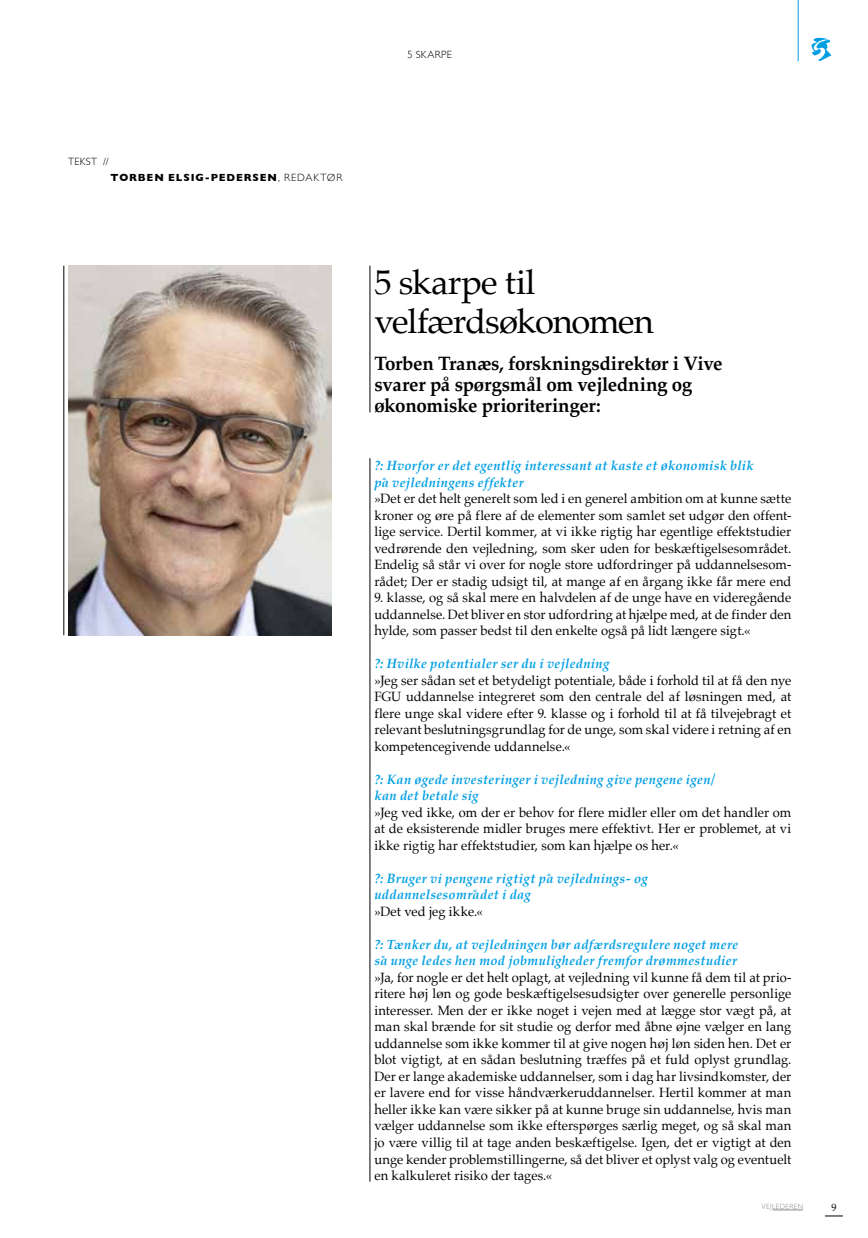
<style>
.page{position:relative;width:868px;height:1238px;background:#fff}
.page>*{position:absolute;margin:0;border:0;box-sizing:border-box;transform-origin:0 0}
.t1{font:34.5px/39px "Palatino";letter-spacing:-.03em;color:#000}
.t2{font:700 19.5px/21px "Palatino";letter-spacing:-.015em;color:#000;scale:.96 1}
.t3{font:13.5px/16.5px "Palatino";letter-spacing:.005em;color:#000;text-align:justify;scale:.96 1}
.t4{font:italic 700 13.5px/16.5px "Palatino";letter-spacing:.025em;color:#009fe3;scale:.96 1}
.t5{font:700 10.5px "Gill Sans";letter-spacing:.08em;color:#000}
.t6{font:300 10.5px "Gill Sans";letter-spacing:.03em;color:#000}
.t7{font:10.5px "Palatino";color:#000;scale:.96 1}
.t8{font:300 7.5px "Gill Sans";letter-spacing:.055em;color:#878787;scale:.96 1}
.s1{font-weight:300}
</style>
<div class="page">
<img style="left:68px;top:266px;width:264px;height:369px">
<hr style="left:64px;top:266px;width:1px;height:369px;background:#000">
<hr style="left:369px;top:266px;width:1px;height:146px;background:#000">
<hr style="left:369px;top:458px;width:1px;height:723px;background:#000">
<hr style="left:797px;top:0;width:1px;height:61px;background:#009fe3">
<svg style="left:811px;top:37px;width:20px;height:23px"></svg>
<hr style="left:772px;top:1209px;width:30px;height:1px;background:#878787">
<svg style="left:825px;top:1215px;width:17px;height:1px"></svg>
<p class="t6" style="left:407px;top:47px;width:46px">5 SKARPE</p>
<p class="t6" style="left:68px;top:153px;width:42px">TEKST //</p>
<p class="t5" style="left:111px;top:169px;width:233px">TORBEN ELSIG-PEDERSEN<span class="s1">, REDAKTØR</span></p>
<h1 class="t1" style="left:374px;top:262px;width:281px">5 skarpe til velfærdsøkonomen</h1>
<h2 class="t2" style="left:374px;top:353px;width:364px">Torben Tranæs, forskningsdirektør i Vive svarer på spørgsmål om vejledning og økonomiske prioriteringer:</h2>
<p class="t4" style="left:374px;top:457px;width:396px">?: Hvorfor er det egentlig interessant at kaste et økonomisk blik på vejledningens effekter</p>
<p class="t3" style="left:374px;top:490px;width:436px">»Det er det helt generelt som led i en generel ambition om at kunne sætte kroner og øre på flere af de elementer som samlet set udgør den offent&shy;lige service. Dertil kommer, at vi ikke rigtig har egentlige effektstudier vedrørende den vejledning, som sker uden for beskæftigelsesområdet.<br>Endelig så står vi over for nogle store udfordringer på uddannelsesom&shy;rådet; Der er stadig udsigt til, at mange af en årgang ikke får mere end</p>
<p class="t3" style="left:374px;top:589px;width:436px">9. klasse, og så skal mere en halvdelen af de unge have en videregående uddannelse. Det bliver en stor udfordring at hjælpe med, at de finder den hylde, som passer bedst til den enkelte også på lidt længere sigt.«</p>
<p class="t4" style="left:374px;top:655px;width:246px">?: Hvilke potentialer ser du i vejledning</p>
<p class="t3" style="left:374px;top:671px;width:436px">»Jeg ser sådan set et betydeligt potentiale, både i forhold til at få den nye FGU uddannelse integreret som den centrale del af løsningen med, at flere unge skal videre efter 9. klasse og i forhold til at få tilvejebragt et relevant beslutningsgrundlag for de unge, som skal videre i retning af en kompetencegivende uddannelse.«</p>
<p class="t4" style="left:374px;top:770px;width:356px">?: Kan øgede investeringer i vejledning give pengene igen/ kan det betale sig</p>
<p class="t3" style="left:374px;top:803px;width:436px">»Jeg ved ikke, om der er behov for flere midler eller om det handler om at de eksisterende midler bruges mere effektivt. Her er problemet, at vi ikke rigtig har effektstudier, som kan hjælpe os her.«</p>
<p class="t4" style="left:374px;top:869px;width:286px">?: Bruger vi pengene rigtigt på vejlednings- og uddannelsesområdet i dag</p>
<p class="t3" style="left:374px;top:902px;width:115px">»Det ved jeg ikke.«</p>
<p class="t4" style="left:374px;top:935px;width:380px">?: Tænker du, at vejledningen bør adfærdsregulere noget mere så unge ledes hen mod jobmuligheder fremfor drømmestudier</p>
<p class="t3" style="left:374px;top:968px;width:436px">»Ja, for nogle er det helt oplagt, at vejledning vil kunne få dem til at prio&shy;ritere høj løn og gode beskæftigelsesudsigter over generelle personlige interesser. Men der er ikke noget i vejen med at lægge stor vægt på, at man skal brænde for sit studie og derfor med åbne øjne vælger en lang uddannelse som ikke kommer til at give nogen høj løn siden hen. Det er blot vigtigt, at en sådan beslutning træffes på et fuld oplyst grundlag.<br>Der er lange akademiske uddannelser, som i dag har livsindkomster, der er lavere end for visse håndværkeruddannelser. Hertil kommer at man heller ikke kan være sikker på at kunne bruge sin uddannelse, hvis man vælger uddannelse som ikke efterspørges særlig meget, og så skal man jo være villig til at tage anden beskæftigelse. Igen, det er vigtigt at den unge kender problemstillingerne, så det bliver et oplyst valg og eventuelt en kalkuleret risiko der tages.«</p>
<p class="t8" style="left:761px;top:1200px;width:45px">VEJLEDEREN</p>
<p class="t7" style="left:831px;top:1198px;width:7px">9</p>
</div>
